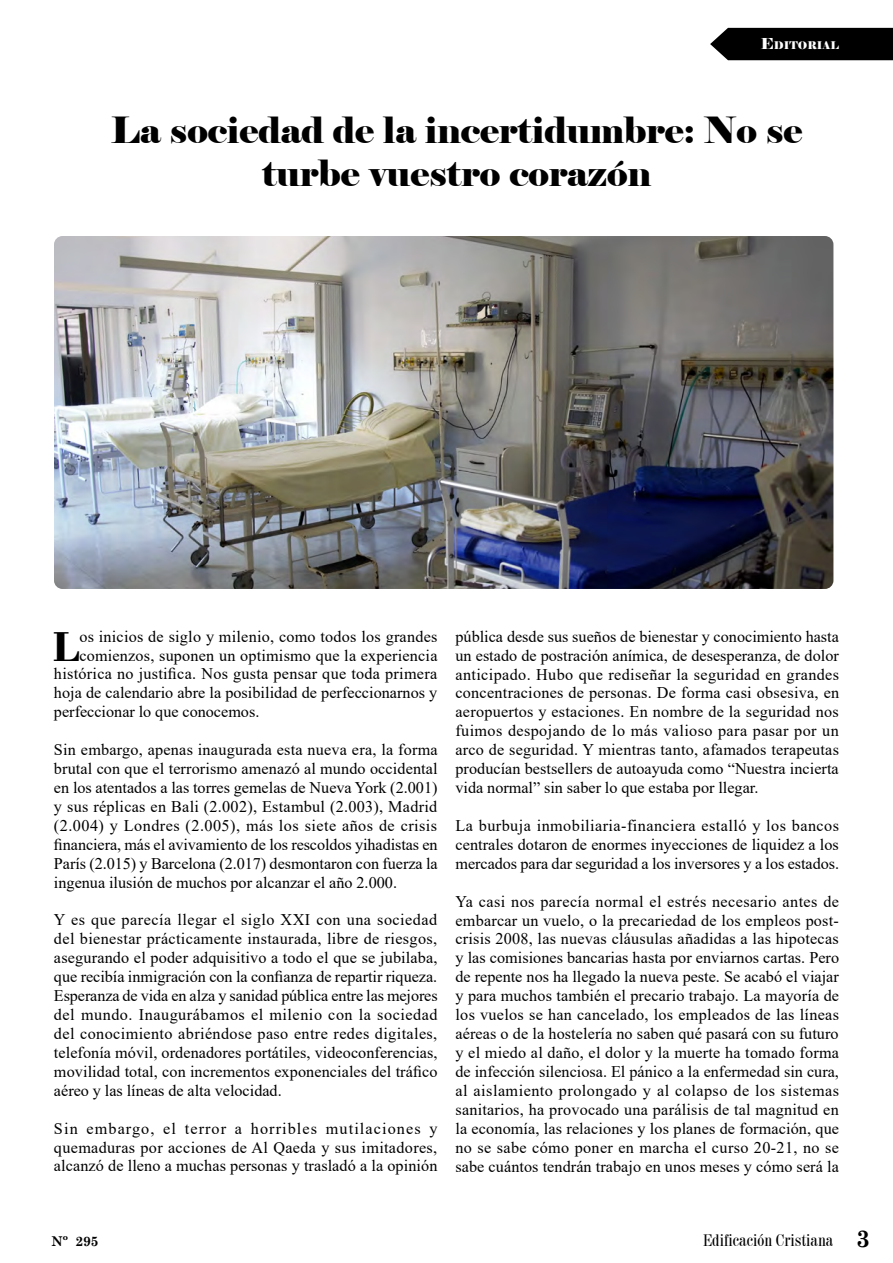
<style>
.page{position:relative;width:893px;height:1263px;background:#fff}
.page>*{position:absolute;margin:0;border:0;box-sizing:border-box;transform-origin:0 0}
.t1{font:700 45px "Bodoni BT";color:#000}
.t2{font:36px/43.2px "Elephant";color:#000;text-align:center}
.t3{font:condensed 16.5px "Century 725 BT";color:#000}
.t4{font:16.2px/18.9px "Times New Roman";letter-spacing:.005em;color:#000;text-align:justify}
.t5{font:700 13.5px "Century Schoolbook";color:#000}
.t6{font:10.5px "Elephant";color:#fff}
.s1{font-size:15px}
.s2{font-family:"Century Schoolbook";font-weight:700;font-stretch:normal;font-size:24px}
</style>
<div class="page">
<div style="left:710px;top:28px;width:183px;height:32px;background:#000"></div>
<img style="left:54px;top:236px;width:779px;height:353px">
<p class="t6" style="left:761px;top:38px;width:80px"><span class="s1">E</span>DITORIAL</p>
<h2 class="t2" style="left:111px;top:109px;width:693px">La sociedad de la incertidumbre: No se turbe vuestro corazón</h2>
<h1 class="t1" style="left:52px;top:618px;width:29px">L</h1>
<p class="t4" style="left:79px;top:626px;width:360px">os inicios de siglo y milenio, como todos los grandes</p>
<p class="t4" style="left:79px;top:645px;width:360px">comienzos, suponen un optimismo que la experiencia</p>
<p class="t4" style="left:54px;top:664px;width:385px">histórica no justifica. Nos gusta pensar que toda primera</p>
<p class="t4" style="left:54px;top:683px;width:385px">hoja de calendario abre la posibilidad de perfeccionarnos y</p>
<p class="t4" style="left:54px;top:702px;width:207px">perfeccionar lo que conocemos.</p>
<p class="t4" style="left:54px;top:740px;width:385px">Sin embargo, apenas inaugurada esta nueva era, la forma brutal con que el terrorismo amenazó al mundo occidental en los atentados a las torres gemelas de Nueva York (2.001) y sus réplicas en Bali (2.002), Estambul (2.003), Madrid (2.004) y Londres (2.005), más los siete años de crisis financiera, más el avivamiento de los rescoldos yihadistas en París (2.015) y Barcelona (2.017) desmontaron con fuerza la ingenua ilusión de muchos por alcanzar el año 2.000.</p>
<p class="t4" style="left:54px;top:910px;width:385px">Y es que parecía llegar el siglo XXI con una sociedad del bienestar prácticamente instaurada, libre de riesgos, asegurando el poder adquisitivo a todo el que se jubilaba, que recibía inmigración con la confianza de repartir riqueza.<br>Esperanza de vida en alza y sanidad pública entre las mejores del mundo. Inaugurábamos el milenio con la sociedad del conocimiento abriéndose paso entre redes digitales, telefonía móvil, ordenadores portátiles, videoconferencias, movilidad total, con incrementos exponenciales del tráfico aéreo y las líneas de alta velocidad.</p>
<p class="t4" style="left:54px;top:1118px;width:385px">Sin embargo, el terror a horribles mutilaciones y quemaduras por acciones de Al Qaeda y sus imitadores, alcanzó de lleno a muchas personas y trasladó a la opinión</p>
<p class="t4" style="left:455px;top:626px;width:385px">pública desde sus sueños de bienestar y conocimiento hasta un estado de postración anímica, de desesperanza, de dolor anticipado. Hubo que rediseñar la seguridad en grandes concentraciones de personas. De forma casi obsesiva, en aeropuertos y estaciones. En nombre de la seguridad nos fuimos despojando de lo más valioso para pasar por un arco de seguridad. Y mientras tanto, afamados terapeutas producían bestsellers de autoayuda como “Nuestra incierta vida normal” sin saber lo que estaba por llegar.</p>
<p class="t4" style="left:455px;top:815px;width:385px">La burbuja inmobiliaria-financiera estalló y los bancos centrales dotaron de enormes inyecciones de liquidez a los mercados para dar seguridad a los inversores y a los estados.</p>
<p class="t4" style="left:455px;top:891px;width:385px">Ya casi nos parecía normal el estrés necesario antes de embarcar un vuelo, o la precariedad de los empleos post&shy;crisis 2008, las nuevas cláusulas añadidas a las hipotecas y las comisiones bancarias hasta por enviarnos cartas. Pero de repente nos ha llegado la nueva peste. Se acabó el viajar y para muchos también el precario trabajo. La mayoría de los vuelos se han cancelado, los empleados de las líneas aéreas o de la hostelería no saben qué pasará con su futuro y el miedo al daño, el dolor y la muerte ha tomado forma de infección silenciosa. El pánico a la enfermedad sin cura, al aislamiento prolongado y al colapso de los sistemas sanitarios, ha provocado una parálisis de tal magnitud en la economía, las relaciones y los planes de formación, que no se sabe cómo poner en marcha el curso 20-21, no se sabe cuántos tendrán trabajo en unos meses y cómo será la</p>
<p class="t5" style="left:51px;top:1231px;width:49px">Nº 295</p>
<p class="t3" style="left:703px;top:1230px;width:168px">Edificación Cristiana <span class="s2">3</span></p>
</div>
